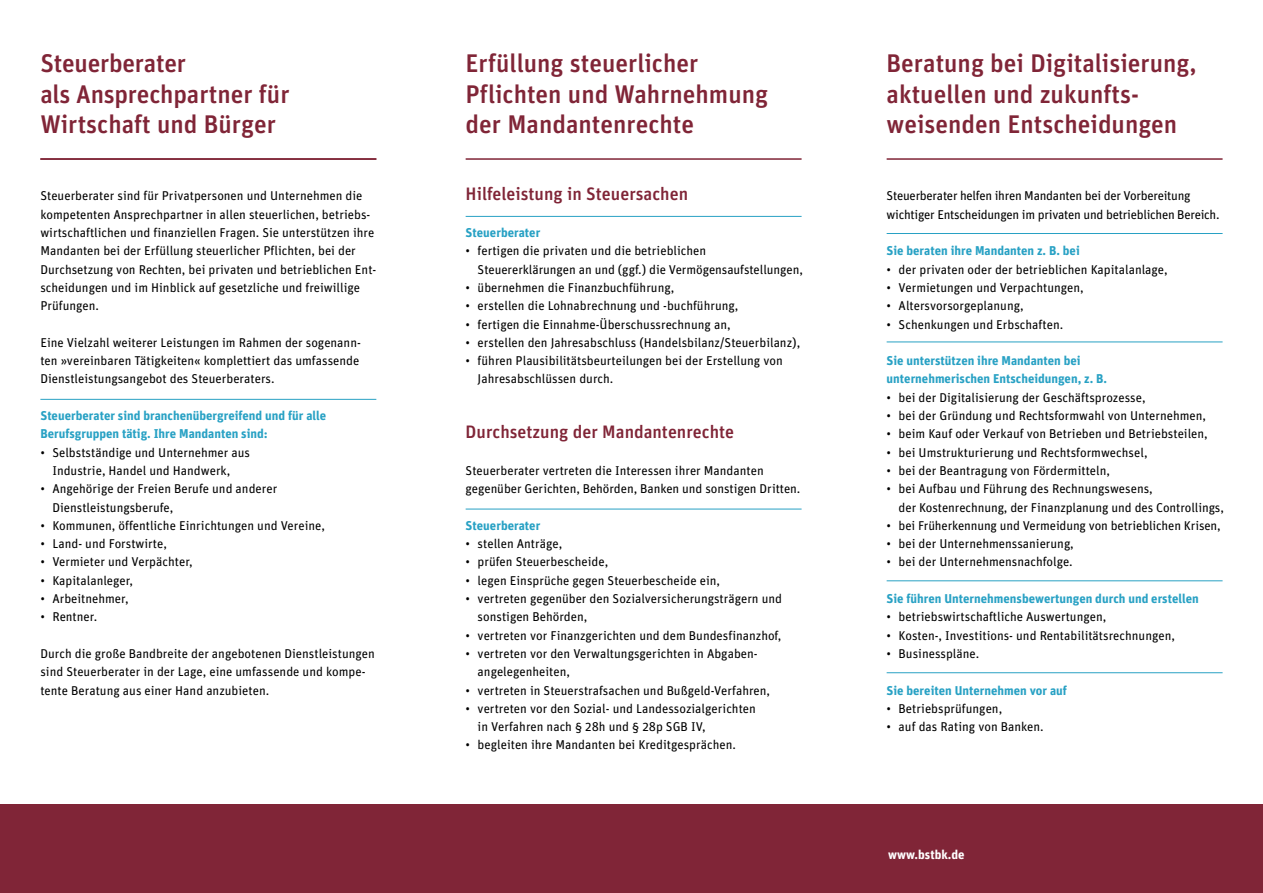
<style>
.page{position:relative;width:1263px;height:893px;background:#fff}
.page>*{position:absolute;margin:0;border:0;box-sizing:border-box;transform-origin:0 0}
.t1{font:500 25.5px/30.6px "Unit OT";color:#802537}
.t2{font:500 18px "Unit OT";color:#802537}
.t3{font:12.75px/18.3px "Unit OT";color:#000}
.t4{font:700 12.75px/18.3px "Unit OT";color:#28a1c4}
.t5{font:12.75px/18.3px "Unit OT";letter-spacing:-.02em;color:#000}
.t6{font:700 12.75px "Unit OT";color:#fff}
</style>
<div class="page">
<hr style="left:466px;top:158px;width:335px;height:2px;background:#802537">
<hr style="left:887px;top:158px;width:335px;height:2px;background:#802537">
<hr style="left:40px;top:158px;width:336px;height:2px;background:#802537">
<hr style="left:40px;top:399px;width:336px;height:1px;background:#28a1c4">
<hr style="left:466px;top:216px;width:335px;height:1px;background:#28a1c4">
<hr style="left:466px;top:509px;width:335px;height:1px;background:#28a1c4">
<hr style="left:887px;top:233px;width:335px;height:1px;background:#28a1c4">
<hr style="left:887px;top:342px;width:335px;height:1px;background:#28a1c4">
<hr style="left:887px;top:580px;width:335px;height:1px;background:#28a1c4">
<hr style="left:887px;top:672px;width:335px;height:1px;background:#28a1c4">
<div style="left:0;top:804px;width:1263px;height:89px;background:#802537"></div>
<h1 class="t1" style="left:40px;top:48px;width:251px">Steuerberater<br>als Ansprechpartner für<br>Wirtschaft und Bürger</h1>
<p class="t3" style="left:40px;top:187px;width:337px">Steuerberater sind für Privatpersonen und Unternehmen die kompetenten Ansprechpartner in allen steuerlichen, betriebs&shy;wirtschaftlichen und finanziellen Fragen. Sie unterstützen ihre Mandanten bei der Erfüllung steuerlicher Pflichten, bei der Durchsetzung von Rechten, bei privaten und betrieblichen Ent&shy;scheidungen und im Hinblick auf gesetzliche und freiwillige Prüfungen.</p>
<p class="t3" style="left:40px;top:333px;width:322px">Eine Vielzahl weiterer Leistungen im Rahmen der sogenann&shy;ten »vereinbaren Tätigkeiten« komplettiert das umfassende<br>Dienstleistungsangebot des Steuerberaters.</p>
<p class="t4" style="left:40px;top:406px;width:287px">Steuerberater sind branchenübergreifend und für alle<br>Berufsgruppen tätig. Ihre Mandanten sind:</p>
<p class="t3" style="left:52px;top:443px;width:199px;text-indent:-12px">• Selbstständige und Unternehmer aus<br>Industrie, Handel und Handwerk,</p>
<p class="t3" style="left:52px;top:479px;width:226px;text-indent:-12px">• Angehörige der Freien Berufe und anderer<br>Dienstleistungsberufe,</p>
<p class="t3" style="left:40px;top:516px;width:286px">• Kommunen, öffentliche Einrichtungen und Vereine,</p>
<p class="t3" style="left:40px;top:534px;width:128px">• Land- und Forstwirte,</p>
<p class="t3" style="left:40px;top:553px;width:154px">• Vermieter und Verpächter,</p>
<p class="t3" style="left:40px;top:571px;width:94px">• Kapitalanleger,</p>
<p class="t3" style="left:40px;top:589px;width:90px">• Arbeitnehmer,</p>
<p class="t3" style="left:40px;top:607px;width:58px">• Rentner.</p>
<p class="t3" style="left:40px;top:644px;width:336px">Durch die große Bandbreite der angebotenen Dienstleistungen sind Steuerberater in der Lage, eine umfassende und kompe&shy;tente Beratung aus einer Hand anzubieten.</p>
<h1 class="t1" style="left:466px;top:48px;width:304px">Erfüllung steuerlicher<br>Pflichten und Wahrnehmung der Mandantenrechte</h1>
<h2 class="t2" style="left:466px;top:183px;width:224px">Hilfeleistung in Steuersachen</h2>
<p class="t4" style="left:466px;top:223px;width:76px">Steuerberater</p>
<p class="t3" style="left:478px;top:242px;width:327px;text-indent:-12px">• fertigen die privaten und die betrieblichen<br>Steuererklärungen an und (ggf.) die Vermögensaufstellungen,</p>
<p class="t3" style="left:466px;top:278px;width:210px">• übernehmen die Finanzbuchführung,</p>
<p class="t3" style="left:466px;top:296px;width:274px">• erstellen die Lohnabrechnung und -buchführung,</p>
<p class="t3" style="left:466px;top:315px;width:266px">• fertigen die Einnahme-Überschussrechnung an,</p>
<p class="t3" style="left:466px;top:333px;width:336px">• erstellen den Jahresabschluss (Handelsbilanz/Steuerbilanz),</p>
<p class="t3" style="left:478px;top:351px;width:307px;text-indent:-12px">• führen Plausibilitätsbeurteilungen bei der Erstellung von<br>Jahresabschlüssen durch.</p>
<h2 class="t2" style="left:466px;top:421px;width:270px">Durchsetzung der Mandantenrechte</h2>
<p class="t3" style="left:466px;top:461px;width:336px">Steuerberater vertreten die Interessen ihrer Mandanten gegenüber Gerichten, Behörden, Banken und sonstigen Dritten.</p>
<p class="t4" style="left:466px;top:516px;width:76px">Steuerberater</p>
<p class="t3" style="left:466px;top:534px;width:98px">• stellen Anträge,</p>
<p class="t3" style="left:466px;top:553px;width:144px">• prüfen Steuerbescheide,</p>
<p class="t3" style="left:466px;top:571px;width:256px">• legen Einsprüche gegen Steuerbescheide ein,</p>
<p class="t3" style="left:478px;top:589px;width:306px;text-indent:-12px">• vertreten gegenüber den Sozialversicherungsträgern und sonstigen Behörden,</p>
<p class="t3" style="left:466px;top:626px;width:317px">• vertreten vor Finanzgerichten und dem Bundesfinanzhof,</p>
<p class="t3" style="left:478px;top:644px;width:282px;text-indent:-12px">• vertreten vor den Verwaltungsgerichten in Abgaben&shy;angelegenheiten,</p>
<p class="t3" style="left:466px;top:681px;width:306px">• vertreten in Steuerstrafsachen und Bußgeld-Verfahren,</p>
<p class="t3" style="left:478px;top:699px;width:280px;text-indent:-12px">• vertreten vor den Sozial- und Landessozialgerichten in Verfahren nach § 28h und § 28p SGB IV,</p>
<p class="t3" style="left:466px;top:736px;width:272px">• begleiten ihre Mandanten bei Kreditgesprächen.</p>
<h1 class="t1" style="left:887px;top:48px;width:311px">Beratung bei Digitalisierung, aktuellen und zukunfts&shy;weisenden Entscheidungen</h1>
<p class="t5" style="left:887px;top:187px;width:334px">Steuerberater helfen ihren Mandanten bei der Vorbereitung wichtiger Entscheidungen im privaten und betrieblichen Bereich.</p>
<p class="t4" style="left:887px;top:241px;width:195px">Sie beraten ihre Mandanten z. B. bei</p>
<p class="t3" style="left:887px;top:260px;width:283px">• der privaten oder der betrieblichen Kapitalanlage,</p>
<p class="t3" style="left:887px;top:278px;width:199px">• Vermietungen und Verpachtungen,</p>
<p class="t3" style="left:887px;top:296px;width:138px">• Altersvorsorgeplanung,</p>
<p class="t3" style="left:887px;top:315px;width:178px">• Schenkungen und Erbschaften.</p>
<p class="t4" style="left:887px;top:351px;width:222px">Sie unterstützen ihre Mandanten bei unternehmerischen Entscheidungen, z. B.</p>
<p class="t3" style="left:887px;top:388px;width:260px">• bei der Digitalisierung der Geschäftsprozesse,</p>
<p class="t3" style="left:887px;top:406px;width:321px">• bei der Gründung und Rechtsformwahl von Unternehmen,</p>
<p class="t3" style="left:887px;top:425px;width:323px">• beim Kauf oder Verkauf von Betrieben und Betriebsteilen,</p>
<p class="t3" style="left:887px;top:443px;width:262px">• bei Umstrukturierung und Rechtsformwechsel,</p>
<p class="t3" style="left:887px;top:461px;width:225px">• bei der Beantragung von Fördermitteln,</p>
<p class="t3" style="left:899px;top:479px;width:327px;text-indent:-12px">• bei Aufbau und Führung des Rechnungswesens,<br>der Kostenrechnung, der Finanzplanung und des Controllings,</p>
<p class="t3" style="left:887px;top:516px;width:335px">• bei Früherkennung und Vermeidung von betrieblichen Krisen,</p>
<p class="t3" style="left:887px;top:534px;width:189px">• bei der Unternehmenssanierung,</p>
<p class="t3" style="left:887px;top:553px;width:188px">• bei der Unternehmensnachfolge.</p>
<p class="t4" style="left:887px;top:589px;width:314px">Sie führen Unternehmensbewertungen durch und erstellen</p>
<p class="t3" style="left:887px;top:607px;width:221px">• betriebswirtschaftliche Auswertungen,</p>
<p class="t3" style="left:887px;top:626px;width:290px">• Kosten-, Investitions- und Rentabilitätsrechnungen,</p>
<p class="t3" style="left:887px;top:644px;width:94px">• Businesspläne.</p>
<p class="t4" style="left:887px;top:681px;width:182px">Sie bereiten Unternehmen vor auf</p>
<p class="t3" style="left:887px;top:699px;width:117px">• Betriebsprüfungen,</p>
<p class="t3" style="left:887px;top:717px;width:159px">• auf das Rating von Banken.</p>
<p class="t6" style="left:888px;top:846px;width:78px">www.bstbk.de</p>
</div>
